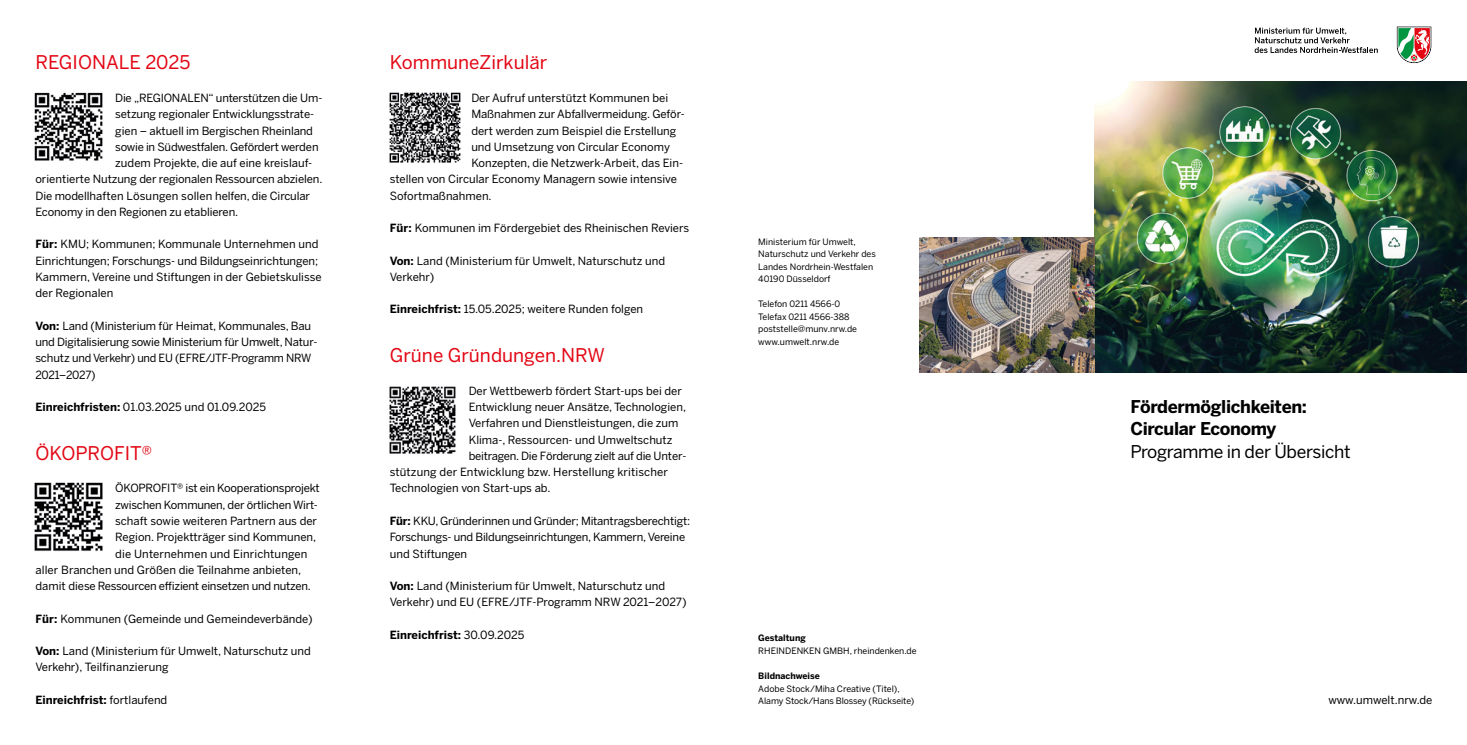
<style>
.page{position:relative;width:1467px;height:745px;background:#fff}
.page>*{position:absolute;margin:0;border:0;box-sizing:border-box;transform-origin:0 0}
.t1{font:18.75px "Benton Sans";color:#e30613}
.t2{font:700 17.5px/22.5px "Benton Sans";letter-spacing:-.02em;color:#000}
.t3{font:17.5px "Benton Sans";letter-spacing:-.02em;color:#000}
.t4{font:11.25px/16.2px "Benton Sans";letter-spacing:-.01em;color:#000}
.t5{font:11.25px "Benton Sans";letter-spacing:.01em;color:#000}
.t6{font:700 11.25px "Benton Sans";color:#000}
.t7{font:8.75px/12.5px "Benton Sans";color:#000}
.t8{font:700 8.75px "Benton Sans";color:#000}
.s1{font-weight:700}
.s2{font-weight:400}
</style>
<div class="page">
<img style="left:34px;top:92px;width:69px;height:69px">
<img style="left:34px;top:482px;width:69px;height:69px">
<img style="left:389px;top:386px;width:67px;height:68px">
<img style="left:1095px;top:81px;width:372px;height:291px">
<img style="left:919px;top:237px;width:176px;height:135px">
<img style="left:389px;top:92px;width:72px;height:71px">
<svg style="left:1397px;top:27px;width:34px;height:36px"></svg>
<svg style="left:1255px;top:28px;width:123px;height:25px"></svg>
<h1 class="t1" style="left:35px;top:51px;width:157px">REGIONALE 2025</h1>
<p class="t4" style="left:115px;top:90px;width:209px">Die „REGIONALEN“ unterstützen die Um-</p>
<p class="t4" style="left:115px;top:106px;width:200px">setzung regionaler Entwicklungsstrate-</p>
<p class="t4" style="left:115px;top:122px;width:199px">gien – aktuell im Bergischen Rheinland</p>
<p class="t4" style="left:115px;top:138px;width:205px">sowie in Südwestfalen. Gefördert werden</p>
<p class="t4" style="left:115px;top:155px;width:197px">zudem Projekte, die auf eine kreislauf-</p>
<p class="t4" style="left:35px;top:171px;width:288px">orientierte Nutzung der regionalen Ressourcen abzielen.</p>
<p class="t4" style="left:35px;top:187px;width:276px">Die modellhaften Lösungen sollen helfen, die Circular</p>
<p class="t4" style="left:35px;top:203px;width:204px">Economy in den Regionen zu etablieren.</p>
<p class="t4" style="left:35px;top:236px;width:288px"><span class="s1">Für:</span> KMU; Kommunen; Kommunale Unternehmen und Einrichtungen; Forschungs- und Bildungseinrichtungen; Kammern, Vereine und Stiftungen in der Gebietskulisse der Regionalen</p>
<p class="t4" style="left:35px;top:317px;width:284px"><span class="s1">Von:</span> Land (Ministerium für Heimat, Kommunales, Bau und Digitalisierung sowie Ministerium für Umwelt, Natur&shy;schutz und Verkehr) und EU (EFRE/JTF-Programm NRW 2021–2027)</p>
<p class="t4" style="left:35px;top:398px;width:232px"><span class="s1">Einreichfristen:</span> 01.03.2025 und 01.09.2025</p>
<h1 class="t1" style="left:35px;top:441px;width:118px">ÖKOPROFIT®</h1>
<p class="t4" style="left:115px;top:480px;width:206px">ÖKOPROFIT® ist ein Kooperationsprojekt</p>
<p class="t4" style="left:115px;top:496px;width:204px">zwischen Kommunen, der örtlichen Wirt-</p>
<p class="t4" style="left:115px;top:512px;width:203px">schaft sowie weiteren Partnern aus der</p>
<p class="t4" style="left:115px;top:528px;width:203px">Region. Projektträger sind Kommunen,</p>
<p class="t5" style="left:115px;top:546px;width:194px">die Unternehmen und Einrichtungen</p>
<p class="t4" style="left:35px;top:561px;width:267px">aller Branchen und Größen die Teilnahme anbieten,</p>
<p class="t4" style="left:35px;top:577px;width:277px">damit diese Ressourcen effizient einsetzen und nutzen.</p>
<p class="t4" style="left:35px;top:610px;width:279px"><span class="s1">Für:</span> Kommunen (Gemeinde und Gemeindeverbände)</p>
<p class="t4" style="left:35px;top:642px;width:277px"><span class="s1">Von:</span> Land (Ministerium für Umwelt, Naturschutz und<br>Verkehr), Teilfinanzierung</p>
<p class="t6" style="left:35px;top:692px;width:133px">Einreichfrist: <span class="s2">fortlaufend</span></p>
<h1 class="t1" style="left:390px;top:51px;width:159px">KommuneZirkulär</h1>
<p class="t4" style="left:471px;top:90px;width:198px">Der Aufruf unterstützt Kommunen bei</p>
<p class="t4" style="left:471px;top:106px;width:215px">Maßnahmen zur Abfallvermeidung. Geför-</p>
<p class="t4" style="left:471px;top:122px;width:207px">dert werden zum Beispiel die Erstellung</p>
<p class="t4" style="left:471px;top:138px;width:200px">und Umsetzung von Circular Economy</p>
<p class="t4" style="left:471px;top:155px;width:213px">Konzepten, die Netzwerk-Arbeit, das Ein-</p>
<p class="t4" style="left:390px;top:171px;width:289px">stellen von Circular Economy Managern sowie intensive</p>
<p class="t4" style="left:390px;top:187px;width:103px">Sofortmaßnahmen.</p>
<p class="t4" style="left:390px;top:220px;width:301px"><span class="s1">Für:</span> Kommunen im Fördergebiet des Rheinischen Reviers</p>
<p class="t4" style="left:390px;top:252px;width:277px"><span class="s1">Von:</span> Land (Ministerium für Umwelt, Naturschutz und<br>Verkehr)</p>
<p class="t4" style="left:390px;top:301px;width:255px"><span class="s1">Einreichfrist:</span> 15.05.2025; weitere Runden folgen</p>
<h1 class="t1" style="left:390px;top:344px;width:217px">Grüne Gründungen.NRW</h1>
<p class="t4" style="left:469px;top:382px;width:215px">Der Wettbewerb fördert Start-ups bei der</p>
<p class="t4" style="left:469px;top:398px;width:219px">Entwicklung neuer Ansätze, Technologien,</p>
<p class="t4" style="left:469px;top:415px;width:211px">Verfahren und Dienstleistungen, die zum</p>
<p class="t4" style="left:469px;top:431px;width:205px">Klima-, Ressourcen- und Umweltschutz</p>
<p class="t4" style="left:469px;top:447px;width:219px">beitragen. Die Förderung zielt auf die Unter-</p>
<p class="t5" style="left:390px;top:465px;width:280px">stützung der Entwicklung bzw. Herstellung kritischer</p>
<p class="t4" style="left:390px;top:480px;width:162px">Technologien von Start-ups ab.</p>
<p class="t4" style="left:390px;top:512px;width:302px"><span class="s1">Für:</span> KKU, Gründerinnen und Gründer; Mitantragsberechtigt:<br>Forschungs- und Bildungseinrichtungen, Kammern, Vereine und Stiftungen</p>
<p class="t4" style="left:390px;top:577px;width:298px"><span class="s1">Von:</span> Land (Ministerium für Umwelt, Naturschutz und<br>Verkehr) und EU (EFRE/JTF-Programm NRW 2021–2027)</p>
<p class="t6" style="left:390px;top:627px;width:136px">Einreichfrist: <span class="s2">30.09.2025</span></p>
<p class="t7" style="left:758px;top:235px;width:119px">Ministerium für Umwelt,<br>Naturschutz und Verkehr des<br>Landes Nordrhein-Westfalen<br>40190 Düsseldorf</p>
<p class="t7" style="left:758px;top:297px;width:100px">Telefon 0211 4566-0<br>Telefax 0211 4566-388 poststelle@munv.nrw.de www.umwelt.nrw.de</p>
<h2 class="t2" style="left:1130px;top:394px;width:178px">Fördermöglichkeiten:<br>Circular Economy</h2>
<h2 class="t3" style="left:1130px;top:441px;width:222px">Programme in der Übersicht</h2>
<p class="t8" style="left:758px;top:632px;width:49px">Gestaltung</p>
<p class="t7" style="left:758px;top:644px;width:160px">RHEINDENKEN GMBH, rheindenken.de</p>
<p class="t8" style="left:758px;top:670px;width:63px">Bildnachweise</p>
<p class="t7" style="left:758px;top:681px;width:158px">Adobe Stock/Miha Creative (Titel),<br>Alamy Stock/Hans Blossey (Rückseite)</p>
<p class="t4" style="left:1328px;top:691px;width:106px">www.umwelt.nrw.de</p>
</div>
